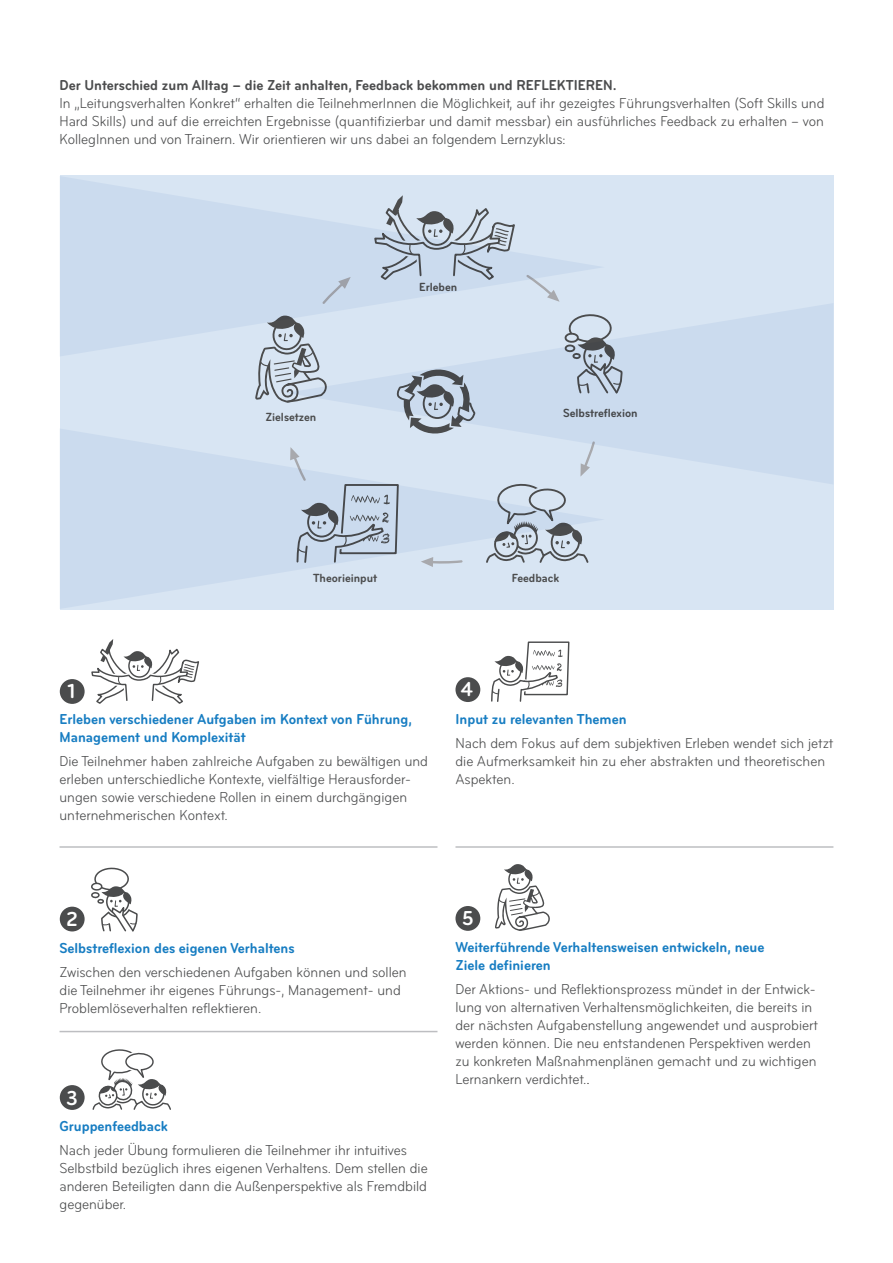
<style>
.page{position:relative;width:893px;height:1263px;background:#fff}
.page>*{position:absolute;margin:0;border:0;box-sizing:border-box;transform-origin:0 0}
.t1{font:700 condensed 21px "Bryant";color:#fff}
.t2{font:condensed 15px/18px "Bryant";color:#4b4c4d}
.t3{font:700 condensed 15px/18px "Bryant";color:#177dc2}
.t4{font:700 condensed 15px "Bryant";color:#4b4c4d}
.t5{font:700 condensed 12.3px "Bryant";color:#4b4c4d}
.s1{color:#231f20}
</style>
<div class="page">
<hr style="left:60px;top:846px;width:377px;height:2px;background:#bdbec1">
<hr style="left:455px;top:846px;width:378px;height:2px;background:#bdbec1">
<hr style="left:60px;top:1031px;width:377px;height:1px;background:#bdbec1">
<svg style="left:91px;top:639px;width:108px;height:65px"></svg>
<div style="left:60px;top:679px;width:25px;height:25px;background:#4b4c4d;border-radius:50%"></div>
<svg style="left:491px;top:641px;width:79px;height:61px"></svg>
<div style="left:455px;top:677px;width:25px;height:25px;background:#4b4c4d;border-radius:50%"></div>
<svg style="left:495px;top:864px;width:55px;height:67px"></svg>
<div style="left:455px;top:906px;width:25px;height:25px;background:#4b4c4d;border-radius:50%"></div>
<svg style="left:91px;top:867px;width:47px;height:65px"></svg>
<div style="left:60px;top:907px;width:25px;height:24px;background:#4b4c4d;border-radius:50%"></div>
<svg style="left:92px;top:1049px;width:79px;height:61px"></svg>
<div style="left:60px;top:1085px;width:25px;height:25px;background:#4b4c4d;border-radius:50%"></div>
<svg style="left:60px;top:176px;width:773px;height:433px;background:#cedceb"></svg>
<p class="t4" style="left:60px;top:77px;width:558px">Der Unterschied zum Alltag – die Zeit anhalten, Feedback bekommen und REFLEKTIEREN.</p>
<p class="t2" style="left:60px;top:94px;width:766px;text-align:justify">In „Leitungsverhalten Konkret“ erhalten die TeilnehmerInnen die Möglichkeit, auf ihr gezeigtes Führungsverhalten (Soft Skills und Hard Skills) und auf die erreichten Ergebnisse (quantifizierbar und damit messbar) ein ausführliches Feedback zu erhalten – von KollegInnen und von Trainern. Wir orientieren wir uns dabei an folgendem Lernzyklus:</p>
<p class="t5" style="left:265px;top:411px;width:53px">Zielsetzen</p>
<p class="t5" style="left:419px;top:280px;width:40px">Erleben</p>
<p class="t5" style="left:563px;top:406px;width:76px">Selbstreflexion</p>
<h1 class="t1" style="left:68px;top:680px;width:9px">1</h1>
<p class="t5" style="left:313px;top:571px;width:66px">Theorieinput</p>
<p class="t5" style="left:512px;top:571px;width:49px">Feedback</p>
<h1 class="t1" style="left:461px;top:678px;width:14px">4</h1>
<p class="t3" style="left:60px;top:711px;width:354px">Erleben verschiedener Aufgaben im Kontext von Führung,<br>Management und Komplexität</p>
<p class="t2" style="left:60px;top:753px;width:370px">Die Teilnehmer haben zahlreiche Aufgaben zu bewältigen und erleben unterschiedliche Kontexte, vielfältige Herausforder&shy;ungen sowie verschiedene Rollen in einem durchgängigen unternehmerischen Kontext.</p>
<p class="t3" style="left:455px;top:710px;width:173px">Input zu relevanten Themen</p>
<p class="t2" style="left:455px;top:734px;width:379px">Nach dem Fokus auf dem subjektiven Erleben wendet sich jetzt die Aufmerksamkeit hin zu eher abstrakten und theoretischen<br>Aspekten.</p>
<h1 class="t1" style="left:67px;top:907px;width:12px">2</h1>
<p class="t3" style="left:60px;top:939px;width:237px">Selbstreflexion des eigenen Verhaltens</p>
<p class="t2" style="left:60px;top:963px;width:349px">Zwischen den verschiedenen Aufgaben können und sollen die Teilnehmer ihr eigenes Führungs-, Management- und<br>Problemlöseverhalten reflektieren.</p>
<h1 class="t1" style="left:67px;top:1086px;width:13px">3</h1>
<p class="t3" style="left:60px;top:1117px;width:110px">Gruppenfeedback</p>
<p class="t2" style="left:60px;top:1141px;width:370px">Nach jeder Übung formulieren die Teilnehmer ihr intuitives Selbstbild bezüglich ihres eigenen Verhaltens. Dem stellen die anderen Beteiligten dann die Außenperspektive als Fremdbild gegenüber.</p>
<h1 class="t1" style="left:462px;top:907px;width:13px">5</h1>
<p class="t3" style="left:455px;top:939px;width:310px">Weiterführende Verhaltensweisen entwickeln, neue<br>Ziele definieren</p>
<p class="t2" style="left:455px;top:981px;width:364px">Der Aktions- und Reflektionsprozess mündet in der Entwick&shy;lung von alternativen Verhaltensmöglichkeiten, die bereits in der nächsten Aufgabenstellung angewendet und ausprobiert werden können. Die neu entstandenen Perspektiven werden zu konkreten Maßnahmenplänen gemacht und zu wichtigen Lernankern verdichtet.<span class="s1">.</span></p>
</div>
